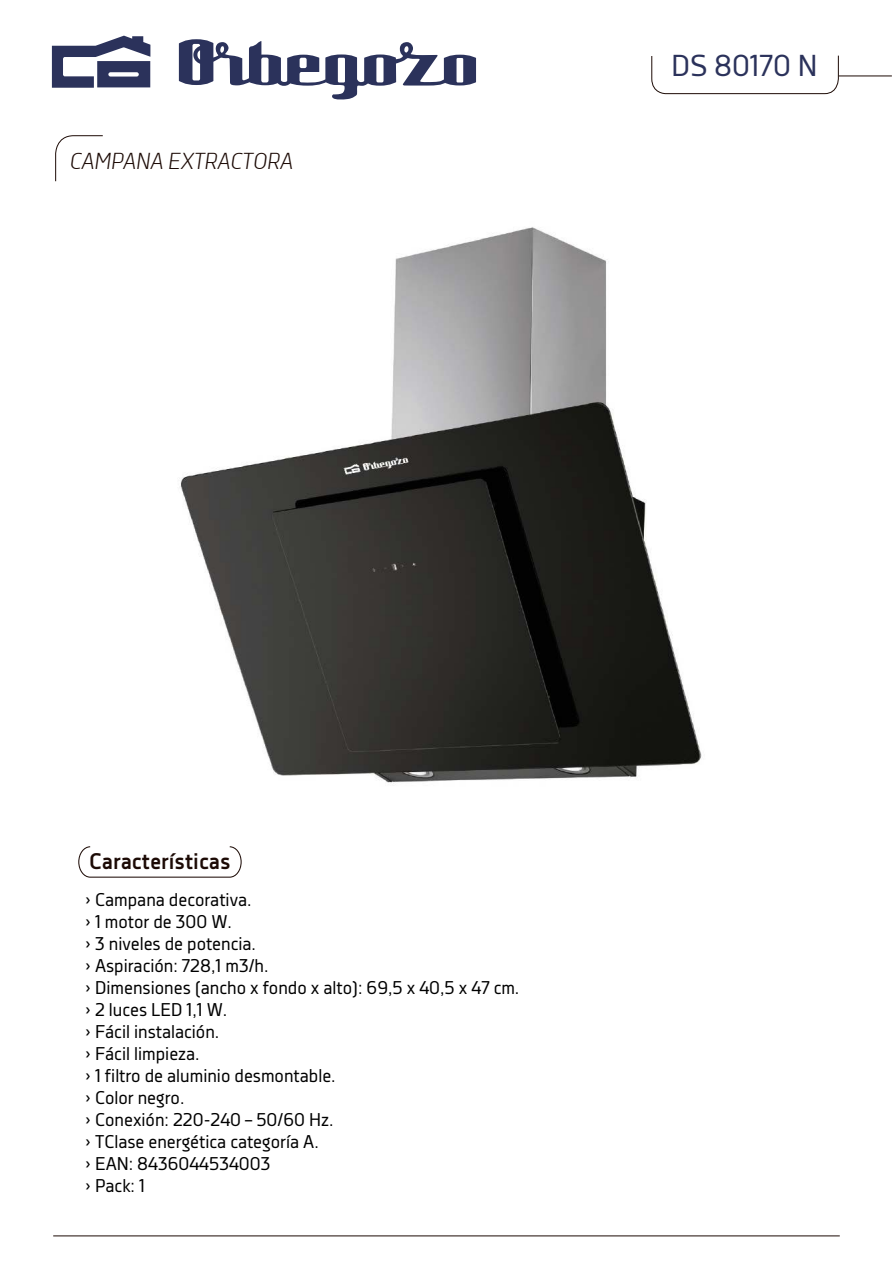
<style>
.page{position:relative;width:893px;height:1263px;background:#fff}
.page>*{position:absolute;margin:0;border:0;box-sizing:border-box;transform-origin:0 0}
.t1{font:30.15px "Decima Nova";color:#2b325b}
.t2{font:italic 300 22.5px "Decima Nova";color:#1c0a05}
.t3{font:700 22.5px "Decima Nova";color:#1c0a05}
.t4{font:18.3px/22px "Decima Nova";color:#000}
</style>
<div class="page">
<img style="left:180px;top:227px;width:522px;height:557px">
<hr style="left:53px;top:1235px;width:787px;height:1px;background:#1c0a05">
<hr style="left:839px;top:76px;width:53px;height:1px;background:#1c0a05">
<svg style="left:651px;top:55px;width:188px;height:39px"></svg>
<svg style="left:55px;top:135px;width:48px;height:47px"></svg>
<svg style="left:52px;top:36px;width:98px;height:52px"></svg>
<svg style="left:179px;top:39px;width:297px;height:61px"></svg>
<svg style="left:78px;top:846px;width:164px;height:32px"></svg>
<p class="t2" style="left:70px;top:148px;width:225px">CAMPANA EXTRACTORA</p>
<h1 class="t1" style="left:671px;top:49px;width:148px">DS 80170 N</h1>
<p class="t3" style="left:89px;top:848px;width:143px">Características</p>
<p class="t4" style="left:85px;top:888px;width:436px">› Campana decorativa.<br>› 1 motor de 300 W.<br>› 3 niveles de potencia.<br>› Aspiración: 728,1 m3/h.<br>› Dimensiones (ancho x fondo x alto): 69,5 x 40,5 x 47 cm. › 2 luces LED 1,1 W.<br>› Fácil instalación.<br>› Fácil limpieza.<br>› 1 filtro de aluminio desmontable.<br>› Color negro.<br>› Conexión: 220-240 – 50/60 Hz.<br>› TClase energética categoría A.<br>› EAN: 8436044534003<br>› Pack: 1</p>
</div>
